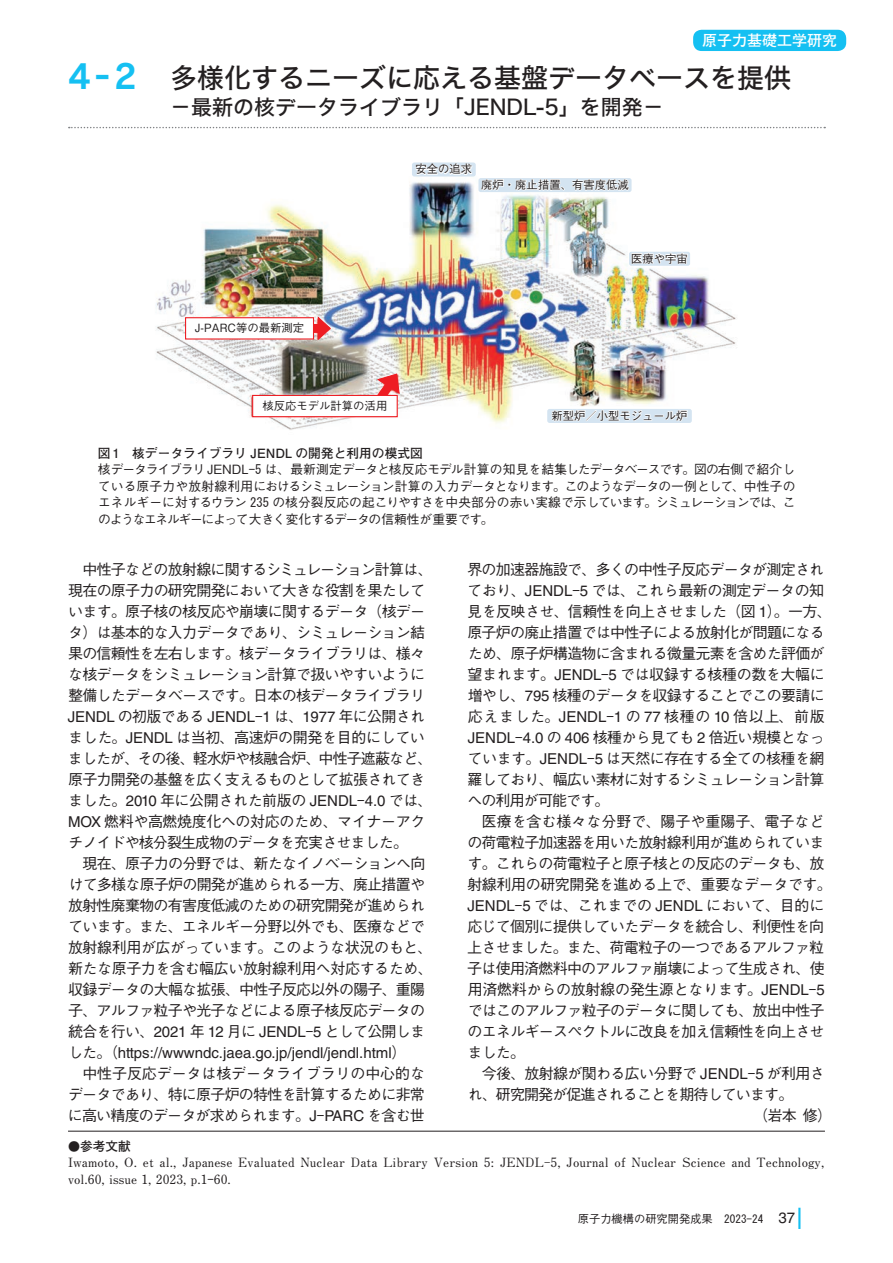
<style>
.page{position:relative;width:893px;height:1263px;background:#fff}
.page>*{position:absolute;margin:0;border:0;box-sizing:border-box;transform-origin:0 0}
.t1{font:27px "Hiragino Kaku W5 90 msp RKSJ H";color:#231f20}
.t2{font:21px "Hiragino Kaku W5 90 msp RKSJ H";color:#231f20}
.t3{font:500 15px/21px "Gothic BBB Pro";letter-spacing:-.05em;color:#231f20}
.t4{font:15px "Helvetica LT Std";color:#231f20}
.t5{font:700 15px "Futo Go B101 Pro";color:#fff}
.t6{font:500 12.75px/16.5px "Gothic BBB Pro";letter-spacing:-.095em;color:#231f20;text-align:justify}
.t7{font:700 12.75px/16.5px "Futo Min A101 Pro";letter-spacing:.005em;color:#231f20}
.t8{font:700 12.75px "Futo Go B101 Pro";color:#231f20}
.t9{font:11.4px "Gothic BBB Pro Medium 90 msp RKSJ H";color:#231f20}
.t10{font:500 11.25px "Gothic BBB Pro";color:#231f20}
.s1{font-family:"Rodin Pro B";font-size:33px;color:#15c0f2}
.s2{font-family:"MS Gothic";font-weight:400}
.s3{font-family:"Gothic BBB Pro";font-weight:500}
.s4{font-family:"Helvetica LT Std";font-weight:400}
.s5{font-size:12px}
.s6{font-family:"Helvetica LT Std";font-weight:400;font-size:15px}
</style>
<div class="page">
<div style="left:693px;top:30px;width:153px;height:21px;background:#15c0f2;border-radius:9px"></div>
<hr style="left:798px;top:1208px;width:2px;height:21px;background:#15c0f2">
<svg style="left:69px;top:127px;width:756px;height:1px"></svg>
<hr style="left:68px;top:1131px;width:757px;height:1px;background:#231f20">
<img style="left:156px;top:182px;width:580px;height:248px">
<div style="left:412px;top:162px;width:64px;height:15px;background:#d4e4f1;border-radius:2px"></div>
<div style="left:629px;top:252px;width:61px;height:14px;background:#d4e4f1;border-radius:2px"></div>
<div style="left:547px;top:409px;width:145px;height:14px;background:#d4e4f1;border-radius:2px"></div>
<svg style="left:480px;top:178px;width:151px;height:15px"></svg>
<svg style="left:414px;top:162px;width:60px;height:13px"></svg>
<svg style="left:631px;top:252px;width:57px;height:12px"></svg>
<svg style="left:551px;top:409px;width:137px;height:13px"></svg>
<svg style="left:376px;top:373px;width:24px;height:28px"></svg>
<div style="left:252px;top:395px;width:146px;height:22px;background:#fff;border:1px solid #ee1d23"></div>
<svg style="left:305px;top:315px;width:27px;height:27px"></svg>
<div style="left:185px;top:317px;width:129px;height:23px;background:#fff;border:1px solid #ee1d23"></div>
<p class="t5" style="left:702px;top:28px;width:137px">原子力基礎工学研究</p>
<h1 class="t1" style="left:68px;top:64px;width:725px"><span class="s1">4-2</span> 多様化するニーズに応える基盤データベースを提供</h1>
<h2 class="t2" style="left:170px;top:97px;width:495px">－最新の核データライブラリ「JENDL-5」を開発－</h2>
<p class="t9" style="left:195px;top:319px;width:111px">J-PARC等の最新測定</p>
<p class="t9" style="left:263px;top:397px;width:126px">核反応モデル計算の活用</p>
<p class="t9" style="left:415px;top:160px;width:58px">安全の追求</p>
<p class="t9" style="left:481px;top:176px;width:149px">廃炉・廃止措置、有害度低減</p>
<p class="t9" style="left:631px;top:249px;width:58px">医療や宇宙</p>
<p class="t9" style="left:551px;top:406px;width:138px">新型炉／小型モジュール炉</p>
<p class="t8" style="left:98px;top:443px;width:327px">図1　核データライブラリ JENDL の開発と利用の模式図</p>
<p class="t6" style="left:98px;top:460px;width:699px">核データライブラリJENDL-<span class="s2">5</span> は、最新測定データと核反応モデル計算の知見を結集したデータベースです。図の右側で紹介している原子力や放射線利用におけるシミュレーション計算の入力データとなります。このようなデータの一例として、中性子のエネルギーに対するウラン <span class="s2">235</span> の核分裂反応の起こりやすさを中央部分の赤い実線で示しています。シミュレーションでは、このようなエネルギーによって大きく変化するデータの信頼性が重要です。</p>
<p class="t3" style="left:68px;top:557px;width:366px;text-indent:14px">中性子などの放射線に関するシミュレーション計算は、現在の原子力の研究開発において大きな役割を果たしています。原子核の核反応や崩壊に関するデータ（核データ）は基本的な入力データであり、シミュレーション結果の信頼性を左右します。核データライブラリは、様々な核データをシミュレーション計算で扱いやすいように整備したデータベースです。日本の核データライブラリ</p>
<p class="t4" style="left:68px;top:708px;width:359px">JENDL <span class="s3">の初版である</span> JENDL<span class="s3">-</span>1 <span class="s3">は、</span>1977 <span class="s3">年に公開され</span></p>
<p class="t3" style="left:68px;top:725px;width:366px">ました。<span class="s4">JENDL</span> は当初、高速炉の開発を目的にしていましたが、その後、軽水炉や核融合炉、中性子遮蔽など、原子力開発の基盤を広く支えるものとして拡張されてきました。<span class="s4">2010</span> 年に公開された前版の <span class="s4">JENDL</span>-<span class="s4">4.0</span> では、<br><span class="s4">MOX</span> 燃料や高燃焼度化への対応のため、マイナーアクチノイドや核分裂生成物のデータを充実させました。</p>
<p class="t3" style="left:68px;top:851px;width:366px;text-align:center">現在、原子力の分野では、新たなイノベーションへ向<br>けて多様な原子炉の開発が進められる一方、廃止措置や放射性廃棄物の有害度低減のための研究開発が進められています。また、エネルギー分野以外でも、医療などで放射線利用が広がっています。このような状況のもと、新たな原子力を含む幅広い放射線利用へ対応するため、収録データの大幅な拡張、中性子反応以外の陽子、重陽子、アルファ粒子や光子などによる原子核反応データの統合を行い、<span class="s4">2021</span> 年 <span class="s4">12</span> 月に <span class="s4">JENDL</span>-<span class="s4">5</span> として公開しま</p>
<p class="t4" style="left:68px;top:1044px;width:340px"><span class="s3">した。（</span>https://wwwndc.jaea.go.jp/jendl/jendl.html<span class="s3">）</span></p>
<p class="t3" style="left:68px;top:1061px;width:359px;text-align:justify;text-indent:14px">中性子反応データは核データライブラリの中心的なデータであり、特に原子炉の特性を計算するために非常に高い精度のデータが求められます。<span class="s4">J</span>-<span class="s4">PARC</span> を含む世</p>
<p class="t3" style="left:467px;top:557px;width:366px">界の加速器施設で、多くの中性子反応データが測定されており、<span class="s4">JENDL</span>-<span class="s4">5</span> では、これら最新の測定データの知見を反映させ、信頼性を向上させました（図 <span class="s4">1</span>）。一方、原子炉の廃止措置では中性子による放射化が問題になるため、原子炉構造物に含まれる微量元素を含めた評価が望まれます。<span class="s4">JENDL</span>-<span class="s4">5</span> では収録する核種の数を大幅に増やし、<span class="s4">795</span> 核種のデータを収録することでこの要請に応えました。<span class="s4">JENDL</span>-<span class="s4">1</span> の <span class="s4">77</span> 核種の <span class="s4">10</span> 倍以上、前版<br><span class="s4">JENDL</span>-<span class="s4">4.0</span> の <span class="s4">406</span> 核種から見ても <span class="s4">2</span> 倍近い規模となっています。<span class="s4">JENDL</span>-<span class="s4">5</span> は天然に存在する全ての核種を網羅しており、幅広い素材に対するシミュレーション計算への利用が可能です。</p>
<p class="t3" style="left:467px;top:809px;width:366px;text-indent:15px">医療を含む様々な分野で、陽子や重陽子、電子などの荷電粒子加速器を用いた放射線利用が進められています。これらの荷電粒子と原子核との反応のデータも、放射線利用の研究開発を進める上で、重要なデータです。<br><span class="s4">JENDL</span>-<span class="s4">5</span> では、これまでの <span class="s4">JENDL</span> において、目的に応じて個別に提供していたデータを統合し、利便性を向上させました。また、荷電粒子の一つであるアルファ粒子は使用済燃料中のアルファ崩壊によって生成され、使用済燃料からの放射線の発生源となります。<span class="s4">JENDL</span>-<span class="s4">5</span>ではこのアルファ粒子のデータに関しても、放出中性子のエネルギースペクトルに改良を加え信頼性を向上させました。</p>
<p class="t3" style="left:482px;top:1061px;width:344px">今後、放射線が関わる広い分野で <span class="s4">JENDL</span>-<span class="s4">5</span> が利用さ</p>
<p class="t3" style="left:468px;top:1082px;width:327px">れ、研究開発が促進されることを期待しています。</p>
<p class="t3" style="left:753px;top:1103px;width:81px">（岩本修）</p>
<p class="t8" style="left:68px;top:1136px;width:64px"><span class="s5">●</span>参考文献</p>
<p class="t7" style="left:68px;top:1153px;width:758px">Iwamoto, O. et al., Japanese Evaluated Nuclear Data Library Version 5: JENDL-5, Journal of Nuclear Science and Technology, vol.60, issue 1, 2023, p.1–60.</p>
<p class="t10" style="left:578px;top:1209px;width:219px">原子力機構の研究開発成果　<span class="s2">2023</span>-<span class="s2">24</span> <span class="s6">37</span></p>
</div>
